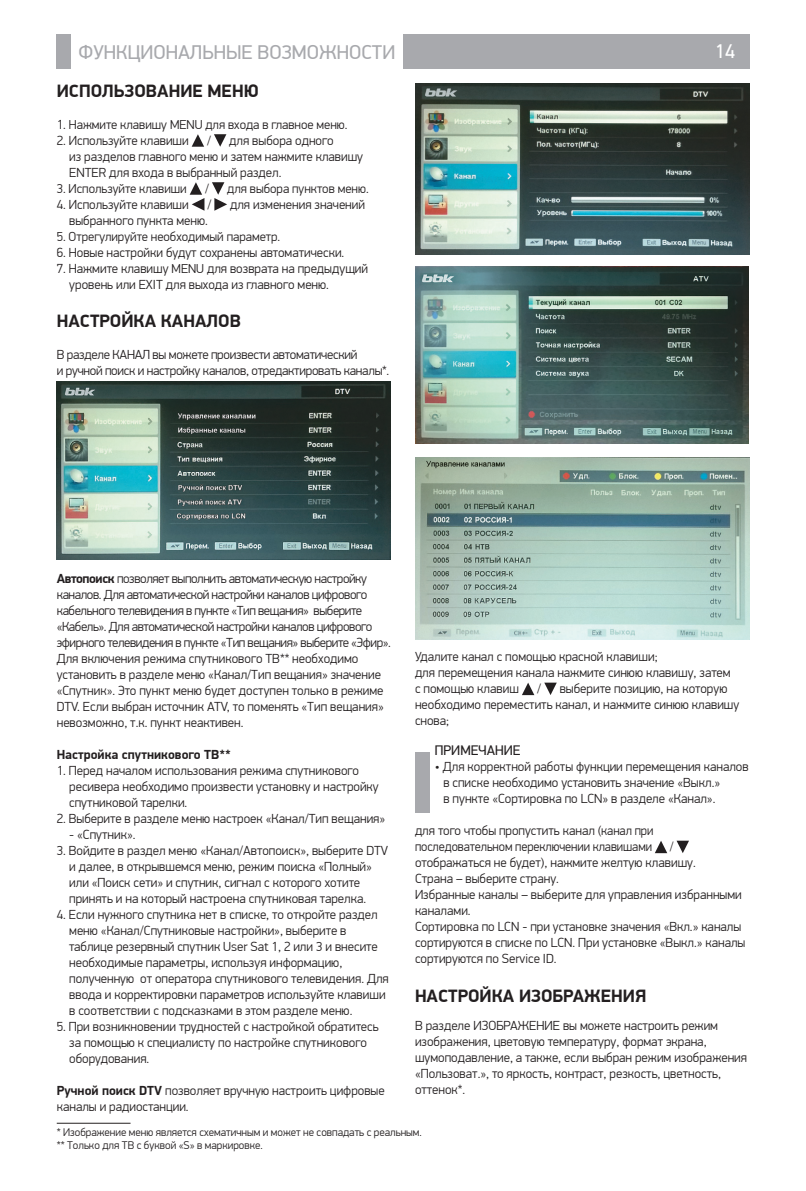
<style>
.page{position:relative;width:806px;height:1191px;background:#fff}
.page>*{position:absolute;margin:0;border:0;box-sizing:border-box;transform-origin:0 0}
.t1{font:20px "PF Din Display Pro";color:#a8a9ad}
.t2{font:20px "PF Din Display Pro";color:#fff}
.t3{font:700 18px "PF Din Display Pro";color:#231f20}
.t4{font:14px "PF Din Display Pro";color:#231f20}
.t5{font:300 13.2px/16px "PF Din Display Pro";color:#231f20}
.t6{font:300 13.2px/16px "PF Din Display Pro";letter-spacing:-.03em;color:#231f20}
.t7{font:300 13.2px/16px "PF Din Display Pro";color:#231f20;scale:.96 1}
.t8{font:300 13.2px/16px "PF Din Display Pro";letter-spacing:-.02em;color:#231f20}
.t9{font:700 13.2px "PF Din Display Pro";color:#231f20}
.t10{font:300 13px "PF Din Display Pro";color:#231f20}
.t11{font:300 11.2px/12.4px "PF Din Display Pro";color:#231f20}
.s1{font-size:13.2px}
.s2{font-size:13px}
.s3{font-weight:700}
</style>
<div class="page">
<div style="left:57px;top:34px;width:14px;height:34px;background:#a8a9ad"></div>
<div style="left:403px;top:34px;width:345px;height:34px;background:#a8a9ad"></div>
<hr style="left:57px;top:1122px;width:73px;height:1px;background:#231f20">
<svg style="left:191px;top:134px;width:13px;height:13px"></svg>
<svg style="left:214px;top:134px;width:12px;height:13px"></svg>
<svg style="left:189px;top:182px;width:15px;height:29px"></svg>
<svg style="left:212px;top:182px;width:15px;height:29px"></svg>
<img style="left:57px;top:381px;width:333px;height:179px">
<img style="left:415px;top:83px;width:333px;height:171px">
<img style="left:415px;top:266px;width:333px;height:177px">
<img style="left:415px;top:457px;width:334px;height:182px">
<svg style="left:522px;top:682px;width:12px;height:13px"></svg>
<svg style="left:544px;top:682px;width:12px;height:13px"></svg>
<svg style="left:655px;top:841px;width:11px;height:12px"></svg>
<svg style="left:676px;top:840px;width:12px;height:13px"></svg>
<div style="left:415px;top:752px;width:14px;height:60px;background:#a8a9ad"></div>
<h1 class="t1" style="left:78px;top:40px;width:318px">ФУНКЦИОНАЛЬНЫЕ ВОЗМОЖНОСТИ</h1>
<h1 class="t2" style="left:714px;top:39px;width:21px">14</h1>
<h2 class="t3" style="left:57px;top:80px;width:24px">Испо</h2>
<h2 class="t3" style="left:102px;top:80px;width:68px">льзование</h2>
<h2 class="t3" style="left:207px;top:80px;width:13px">мен</h2>
<h2 class="t3" style="left:243px;top:80px;width:17px">ю</h2>
<p class="t10" style="left:57px;top:117px;width:292px"><span class="s1">1.</span> Нажмите клавишу MENU для входа в главное меню.</p>
<p class="t5" style="left:57px;top:132px;width:133px">2. Используйте клавиши</p>
<p class="t10" style="left:207px;top:133px;width:5px">/</p>
<p class="t5" style="left:69px;top:132px;width:295px;text-indent:160px">для выбора одного<br>из разделов главного меню и затем нажмите клавишу<br>ENTER для входа в выбранный раздел.</p>
<p class="t10" style="left:57px;top:181px;width:131px">3. Используйте клавиши</p>
<p class="t10" style="left:205px;top:181px;width:5px">/</p>
<p class="t10" style="left:227px;top:181px;width:143px">для выбора пунктов меню.</p>
<p class="t5" style="left:57px;top:196px;width:133px">4. Используйте клавиши</p>
<p class="t5" style="left:207px;top:196px;width:6px">/</p>
<p class="t5" style="left:230px;top:196px;width:136px">для изменения значений</p>
<p class="t5" style="left:69px;top:212px;width:140px">выбранного пункта меню.</p>
<p class="t10" style="left:57px;top:229px;width:225px">5. Отрегулируйте необходимый параметр.</p>
<p class="t5" style="left:57px;top:244px;width:289px">6. Новые настройки будут сохранены автоматически.</p>
<p class="t5" style="left:69px;top:260px;width:300px;text-indent:-12px">7. Нажмите клавишу <span class="s2">MENU</span> для возврата на предыдущий уровень или EXIT для выхода из главного меню.</p>
<h2 class="t3" style="left:57px;top:310px;width:184px">НАСТРОЙКА КАНАЛОВ</h2>
<p class="t8" style="left:57px;top:347px;width:334px">В разделе КАНАЛ вы можете произвести автоматический<br>и ручной поиск и настройку каналов, отредактировать каналы*.</p>
<p class="t6" style="left:57px;top:571px;width:335px"><span class="s3">Автопоиск</span> позволяет выполнить автоматическую настройку каналов. Для автоматической настройки каналов цифрового кабельного телевидения в пункте «Тип вещания» выберите «Кабель». Для автоматической настройки каналов цифрового эфирного телевидения в пункте «Тип вещания» выберите «Эфир».<br>Для включения режима спутникового ТВ** необходимо установить в разделе меню «Канал/Тип вещания» значение «Спутник». Это пункт меню будет доступен только в режиме DTV. Если выбран источник ATV, то поменять «Тип вещания» невозможно, т.к. пункт неактивен.</p>
<p class="t9" style="left:57px;top:747px;width:175px">Настройка спутникового ТВ**</p>
<p class="t5" style="left:69px;top:763px;width:311px;text-indent:-12px">1. Перед началом использования режима спутникового ресивера необходимо произвести установку и настройку спутниковой тарелки.</p>
<p class="t5" style="left:57px;top:811px;width:330px">2. Выберите в разделе меню настроек «Канал/Тип вещания»</p>
<p class="t5" style="left:69px;top:827px;width:68px">- «Спутник».</p>
<p class="t5" style="left:69px;top:843px;width:320px;text-indent:-12px">3. Войдите в раздел меню «Канал/Автопоиск», выберите DTV и далее, в открывшемся меню, режим поиска «Полный» или «Поиск сети» и спутник, сигнал с которого хотите принять и на который настроена спутниковая тарелка.</p>
<p class="t5" style="left:69px;top:907px;width:321px;text-indent:-12px">4. Если нужного спутника нет в списке, то откройте раздел меню «Канал/Спутниковые настройки», выберите в таблице резервный спутник User Sat 1, 2 или 3 и внесите необходимые параметры, используя информацию, полученную от оператора спутникового телевидения. Для ввода и корректировки параметров используйте клавиши в соответствии с подсказками в этом разделе меню.</p>
<p class="t5" style="left:69px;top:1019px;width:310px;text-indent:-12px">5. При возникновении трудностей с настройкой обратитесь за помощью к специалисту по настройке спутникового оборудования.</p>
<p class="t5" style="left:57px;top:1083px;width:329px"><span class="s3">Ручной поиск DTV</span> позволяет вручную настроить цифровые каналы и радиостанции.</p>
<p class="t5" style="left:415px;top:649px;width:317px">Удалите канал с помощью красной клавиши;<br>для перемещения канала нажмите синюю клавишу, затем с помощью клавиш</p>
<p class="t5" style="left:415px;top:681px;width:326px;text-indent:145px">выберите позицию, на которую необходимо переместить канал, и нажмите синюю клавишу снова;</p>
<p class="t4" style="left:434px;top:742px;width:10px">примечание</p>
<p class="t5" style="left:443px;top:759px;width:306px;text-indent:-9px">• Для корректной работы функции перемещения каналов в списке необходимо установить значение «Выкл.»<br>в пункте «Сортировка по LCN» в разделе «Канал».</p>
<p class="t5" style="left:415px;top:823px;width:240px">для того чтобы пропустить канал (канал при последовательном переключении клавишами</p>
<p class="t5" style="left:537px;top:681px;width:6px">/</p>
<p class="t7" style="left:415px;top:839px;width:345px;text-indent:255px">/ отображаться не будет), нажмите желтую клавишу.<br>Страна – выберите страну.<br>Избранные каналы – выберите для управления избранными каналами.<br>Сортировка по LCN - при установке значения «Вкл.» каналы сортируются в списке по LCN. При установке «Выкл.» каналы сортируются по Service ID.</p>
<h2 class="t3" style="left:415px;top:984px;width:12px">настро</h2>
<h2 class="t3" style="left:479px;top:984px;width:64px">йка Изображения</h2>
<p class="t5" style="left:415px;top:1017px;width:76px">В разделе Изображение</p>
<p class="t5" style="left:415px;top:1017px;width:333px;text-indent:148px">вы можете настроить режим изображения, цветовую температуру, формат экрана, шумоподавление, а также, если выбран режим изображения «Пользоват.», то яркость, контраст, резкость, цветность, оттенок*.</p>
<p class="t11" style="left:57px;top:1126px;width:366px">* Изображение меню является схематичным и может не совпадать с реальным. ** Только для ТВ с буквой «S» в маркировке.</p>
</div>
